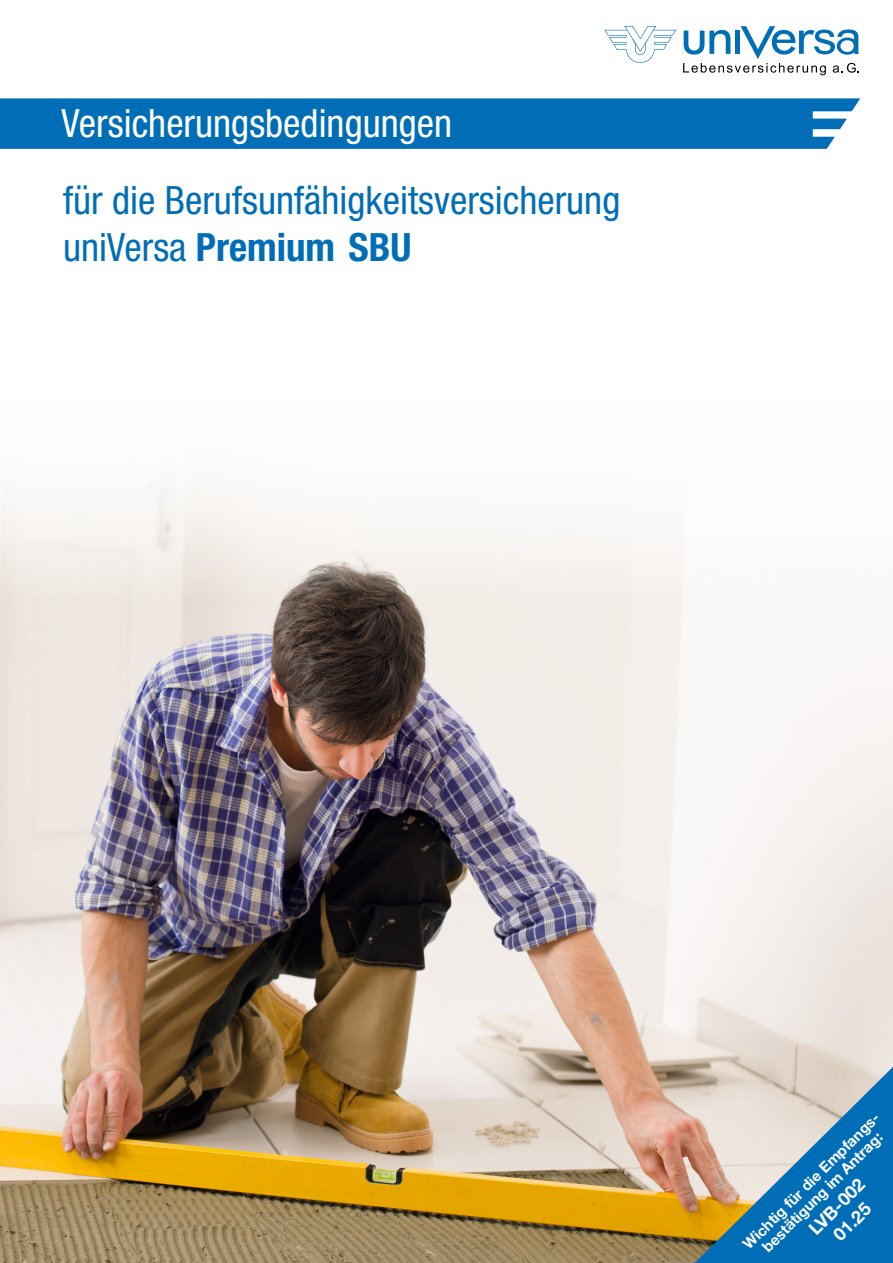
<style>
.page{position:relative;width:893px;height:1263px;background:#fff}
.page>*{position:absolute;margin:0;border:0;box-sizing:border-box;transform-origin:0 0}
.t1{font:condensed 39px/46.8px "Helvetica Neue LT Std";color:#006eb7}
.t2{font:condensed 39px "Helvetica Neue LT Std";color:#fff}
.t3{font:700 18px/21.6px "Helvetica Neue LT Std";color:#fff;text-align:center}
.t4{font:700 15px/15.8px "Helvetica Neue LT Std";color:#fff;text-align:center}
.s1{font-weight:700}
</style>
<div class="page">
<img style="left:0;top:483px;width:893px;height:780px">
<div style="left:0;top:98px;width:860px;height:51px;background:#006eb7"></div>
<svg style="left:683px;top:26px;width:176px;height:49px"></svg>
<svg style="left:604px;top:26px;width:72px;height:37px"></svg>
<svg style="left:695px;top:1067px;width:198px;height:196px;background:#739eb4"></svg>
<p class="t2" style="left:62px;top:101px;width:392px">Versicherungsbedingungen</p>
<p class="t1" style="left:63px;top:177px;width:559px">für die Berufsunfähigkeitsversicherung uniVersa <span class="s1">Premium SBU</span></p>
<p class="t4" style="left:740px;top:1241px;width:189px;rotate:-45deg">Wichtig für die Empfangs&shy;bestätigung im Antrag:</p>
<p class="t3" style="left:804px;top:1223px;width:72px;rotate:-45deg">LVB-002<br>01.25</p>
</div>
